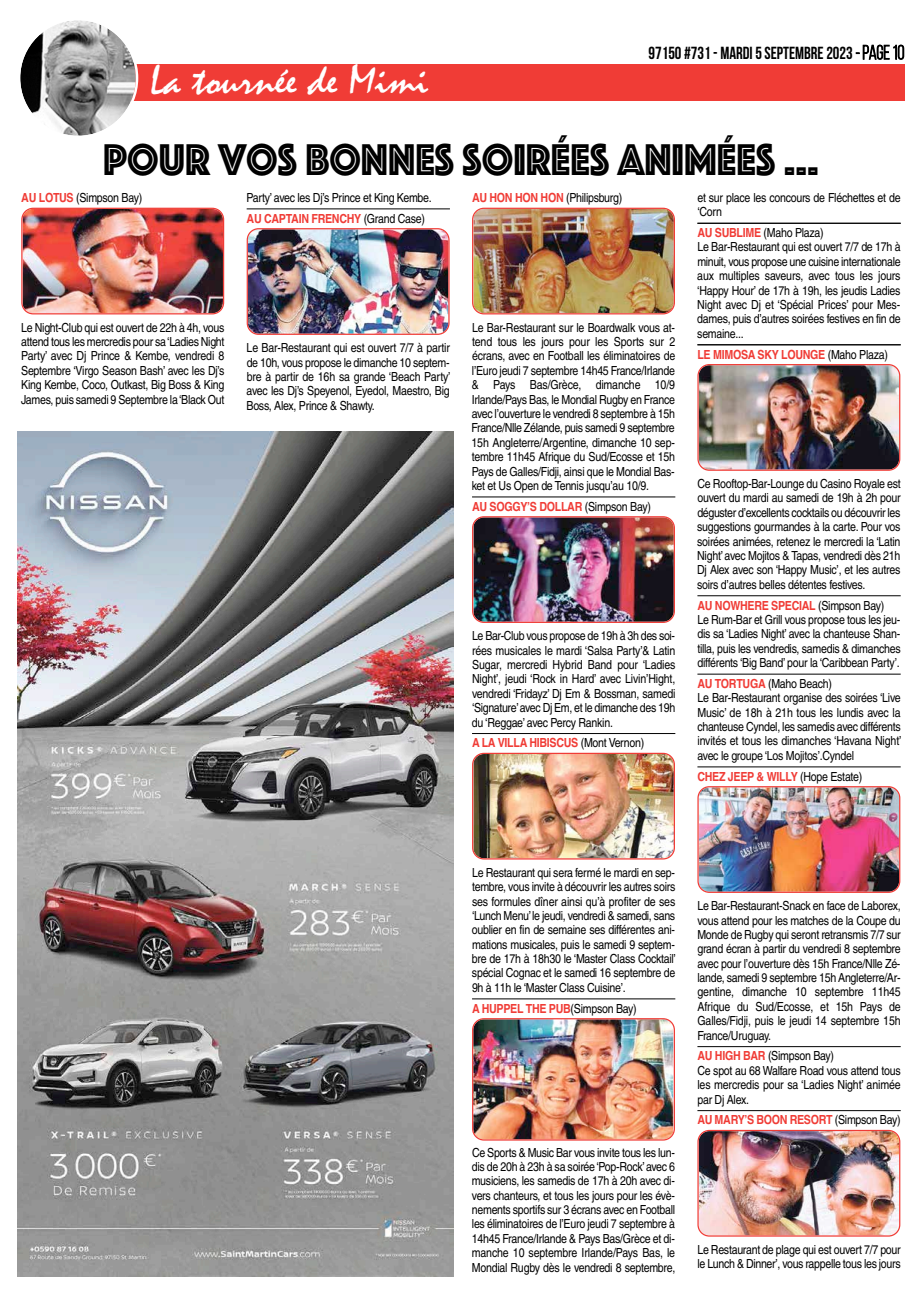
<style>
.page{position:relative;width:922px;height:1294px;background:#fff}
.page>*{position:absolute;margin:0;border:0;box-sizing:border-box;transform-origin:0 0}
.t1{font:46.12px "Phosphate Inline";color:#000;scale:.92 1}
.t2{font:42.25px "Mistral";color:#fff;scale:1.07 1}
.t3{font:700 17.5px "Bebas Neue";color:#000;scale:.95 1}
.t4{font:12.5px/14.4px "Helvetica";letter-spacing:-.025em;color:#000;text-align:justify;scale:.85 1}
.t5{font:700 12.5px "Helvetica";letter-spacing:-.025em;color:#f03c36;scale:.85 1}
.s1{font-weight:400}
.s2{font-weight:400;font-size:20px}
.s3{font-weight:700;color:#f03c36}
.s4{font-weight:400;color:#000}
</style>
<div class="page">
<div style="left:96px;top:64px;width:808px;height:36px;background:#f03c36"></div>
<svg style="left:20px;top:20px;width:118px;height:116px"></svg>
<svg style="left:855px;top:45px;width:49px;height:15px"></svg>
<hr style="left:246px;top:208px;width:204px;height:1px;background:#000">
<hr style="left:472px;top:496px;width:203px;height:1px;background:#000">
<hr style="left:472px;top:733px;width:203px;height:1px;background:#000">
<hr style="left:472px;top:998px;width:203px;height:1px;background:#000">
<hr style="left:697px;top:223px;width:203px;height:1px;background:#000">
<hr style="left:697px;top:344px;width:203px;height:1px;background:#000">
<hr style="left:697px;top:595px;width:203px;height:1px;background:#000">
<hr style="left:697px;top:673px;width:203px;height:1px;background:#000">
<hr style="left:697px;top:766px;width:203px;height:1px;background:#000">
<hr style="left:697px;top:1046px;width:203px;height:1px;background:#000">
<hr style="left:697px;top:1110px;width:203px;height:1px;background:#000">
<img style="left:21px;top:208px;width:203px;height:106px">
<img style="left:246px;top:228px;width:203px;height:107px">
<img style="left:472px;top:208px;width:202px;height:106px">
<img style="left:472px;top:516px;width:202px;height:107px">
<img style="left:472px;top:752px;width:202px;height:107px">
<img style="left:472px;top:1018px;width:202px;height:122px">
<img style="left:697px;top:364px;width:203px;height:107px">
<img style="left:697px;top:786px;width:203px;height:106px">
<img style="left:697px;top:1129px;width:203px;height:107px">
<img style="left:18px;top:431px;width:436px;height:845px">
<h2 class="t2" style="left:150px;top:57px;width:262px">La tournée de Mimi</h2>
<h3 class="t3" style="left:648px;top:44px;width:271px">97150 #731 - MARDI 5 SEPTEMBRE 2023 <span class="s1">-</span><span class="s2">page10</span></h3>
<h1 class="t1" style="left:103px;top:127px;width:779px">POUR VOS BONNES SOIRÉES ANIMÉES …</h1>
<p class="t4" style="left:21px;top:191px;width:144px"><span class="s3">AU LOTUS</span> (Simpson Bay)</p>
<p class="t4" style="left:697px;top:190px;width:240px">et sur place les concours de Fléchettes et de ‘Corn</p>
<p class="t4" style="left:697px;top:225px;width:241px;text-align:left"><span class="s3">AU SUBLIME</span> (Maho Plaza)<br>Le Bar-Restaurant qui est ouvert 7/7 de 17h à minuit, vous propose une cuisine internationale aux multiples saveurs, avec tous les jours ‘Happy Hour’ de 17h à 19h, les jeudis Ladies Night avec Dj et ‘Spécial Prices’ pour Mes&shy;dames, puis d’autres soirées festives en fin de semaine...</p>
<p class="t5" style="left:697px;top:344px;width:225px">LE MIMOSA SKY LOUNGE <span class="s4">(Maho Plaza)</span></p>
<p class="t4" style="left:246px;top:187px;width:219px;line-height:20.9px">Party’ avec les Dj’s Prince et King Kembe.<br><span class="s3">AU CAPTAIN FRENCHY</span> (Grand Case)</p>
<p class="t4" style="left:472px;top:191px;width:178px"><span class="s3">AU HON HON HON</span> (Philipsburg)</p>
<p class="t4" style="left:21px;top:320px;width:241px">Le Night-Club qui est ouvert de 22h à 4h, vous attend tous les mercredis pour sa‘Ladies Night Party’ avec Dj Prince &amp; Kembe, vendredi 8<br>Septembre ‘Virgo Season Bash’ avec les Dj’s King Kembe, Coco, Outkast, Big Boss &amp; King James, puis samedi 9 Septembre la‘Black Out</p>
<p class="t4" style="left:471px;top:320px;width:241px">Le Bar-Restaurant sur le Boardwalk vous at&shy;tend tous les jours pour les Sports sur 2 écrans, avec en Football les éliminatoires de l’Euro jeudi 7 septembre 14h45 France/Irlande &amp; Pays Bas/Grèce, dimanche 10/9<br>Irlande/Pays Bas, le Mondial Rugby en France avec l’ouverture le vendredi 8 septembre à 15h France/Nlle Zélande, puis samedi 9 septembre 15h Angleterre/Argentine, dimanche 10 sep&shy;tembre 11h45 Afrique du Sud/Ecosse et 15h Pays de Galles/Fidji, ainsi que le Mondial Bas&shy;ket et Us Open de Tennis jusqu’au 10/9.</p>
<p class="t5" style="left:472px;top:496px;width:212px">AU SOGGY’S DOLLAR <span class="s4">(Simpson Bay)</span></p>
<p class="t4" style="left:246px;top:340px;width:241px">Le Bar-Restaurant qui est ouvert 7/7 à partir de 10h, vous propose le dimanche 10 septem&shy;bre à partir de 16h sa grande ‘Beach Party’ avec les Dj’s Speyenol, Eyedol, Maestro, Big Boss, Alex, Prince &amp; Shawty.</p>
<p class="t4" style="left:697px;top:476px;width:241px">Ce Rooftop-Bar-Lounge du Casino Royale est ouvert du mardi au samedi de 19h à 2h pour déguster d’excellents cocktails ou découvrir les suggestions gourmandes à la carte. Pour vos soirées animées, retenez le mercredi la ‘Latin Night’ avec Mojitos &amp; Tapas, vendredi dès 21h Dj Alex avec son ‘Happy Music’, et les autres soirs d’autres belles détentes festives.</p>
<p class="t4" style="left:697px;top:598px;width:240px;text-align:left"><span class="s3">AU NOWHERE SPECIAL</span> (Simpson Bay)<br>Le Rum-Bar et Grill vous propose tous les jeu&shy;dis sa ‘Ladies Night’ avec la chanteuse Shan&shy;tilla, puis les vendredis, samedis &amp; dimanches différents ‘Big Band’ pour la ‘Caribbean Party’.</p>
<p class="t4" style="left:697px;top:676px;width:241px;text-align:left"><span class="s3">AU TORTUGA</span> (Maho Beach)<br>Le Bar-Restaurant organise des soirées ‘Live Music’ de 18h à 21h tous les lundis avec la chanteuse Cyndel, les samedis avec différents invités et tous les dimanches ‘Havana Night’ avec le groupe ‘Los Mojitos’.Cyndel</p>
<p class="t5" style="left:697px;top:766px;width:196px">CHEZ JEEP &amp; WILLY <span class="s4">(Hope Estate)</span></p>
<p class="t4" style="left:472px;top:628px;width:241px">Le Bar-Club vous propose de 19h à 3h des soi&shy;rées musicales le mardi ‘Salsa Party’&amp; Latin Sugar, mercredi Hybrid Band pour ‘Ladies Night’, jeudi ‘Rock in Hard’ avec Livin’Hight, vendredi ‘Fridayz’ Dj Em &amp; Bossman, samedi ‘Signature’avec Dj Em, et le dimanche des 19h du ‘Reggae’ avec Percy Rankin.</p>
<p class="t5" style="left:472px;top:732px;width:204px">A LA VILLA HIBISCUS <span class="s4">(Mont Vernon)</span></p>
<p class="t4" style="left:472px;top:865px;width:241px">Le Restaurant qui sera fermé le mardi en sep&shy;tembre, vous invite à découvrir les autres soirs ses formules dîner ainsi qu’à profiter de ses ‘Lunch Menu’le jeudi, vendredi &amp; samedi, sans oublier en fin de semaine ses différentes ani&shy;mations musicales, puis le samedi 9 septem&shy;bre de 17h à 18h30 le ‘Master Class Cocktail’ spécial Cognac et le samedi 16 septembre de 9h à 11h le ‘Master Class Cuisine’.</p>
<p class="t5" style="left:472px;top:998px;width:195px">A HUPPEL THE PUB<span class="s4">(Simpson Bay)</span></p>
<p class="t4" style="left:471px;top:1144px;width:241px">Ce Sports &amp; Music Bar vous invite tous les lun&shy;dis de 20h à 23h à sa soirée‘Pop-Rock’avec 6 musiciens, les samedis de 17h à 20h avec di&shy;vers chanteurs, et tous les jours pour les évè&shy;nements sportifs sur 3 écrans avec en Football les éliminatoires de l’Euro jeudi 7 septembre à 14h45 France/Irlande &amp; Pays Bas/Grèce et di&shy;manche 10 septembre Irlande/Pays Bas, le Mondial Rugby dès le vendredi 8 septembre,</p>
<p class="t4" style="left:697px;top:898px;width:241px">Le Bar-Restaurant-Snack en face de Laborex, vous attend pour les matches de la Coupe du Monde de Rugby qui seront retransmis 7/7 sur grand écran à partir du vendredi 8 septembre avec pour l’ouverture dès 15h France/Nlle Zé&shy;lande, samedi 9 septembre 15h Angleterre/Ar&shy;gentine, dimanche 10 septembre 11h45<br>Afrique du Sud/Ecosse, et 15h Pays de Galles/Fidji, puis le jeudi 14 septembre 15h France/Uruguay.</p>
<p class="t4" style="left:697px;top:1048px;width:240px;text-align:left"><span class="s3">AU HIGH BAR</span> (Simpson Bay)<br>Ce spot au 68 Walfare Road vous attend tous les mercredis pour sa ‘Ladies Night’ animée par Dj Alex.</p>
<p class="t5" style="left:697px;top:1109px;width:240px">AU MARY’S BOON RESORT <span class="s4">(Simpson Bay)</span></p>
<p class="t4" style="left:697px;top:1242px;width:241px">Le Restaurant de plage qui est ouvert 7/7 pour le Lunch &amp; Dinner’, vous rappelle tous les jours</p>
</div>
